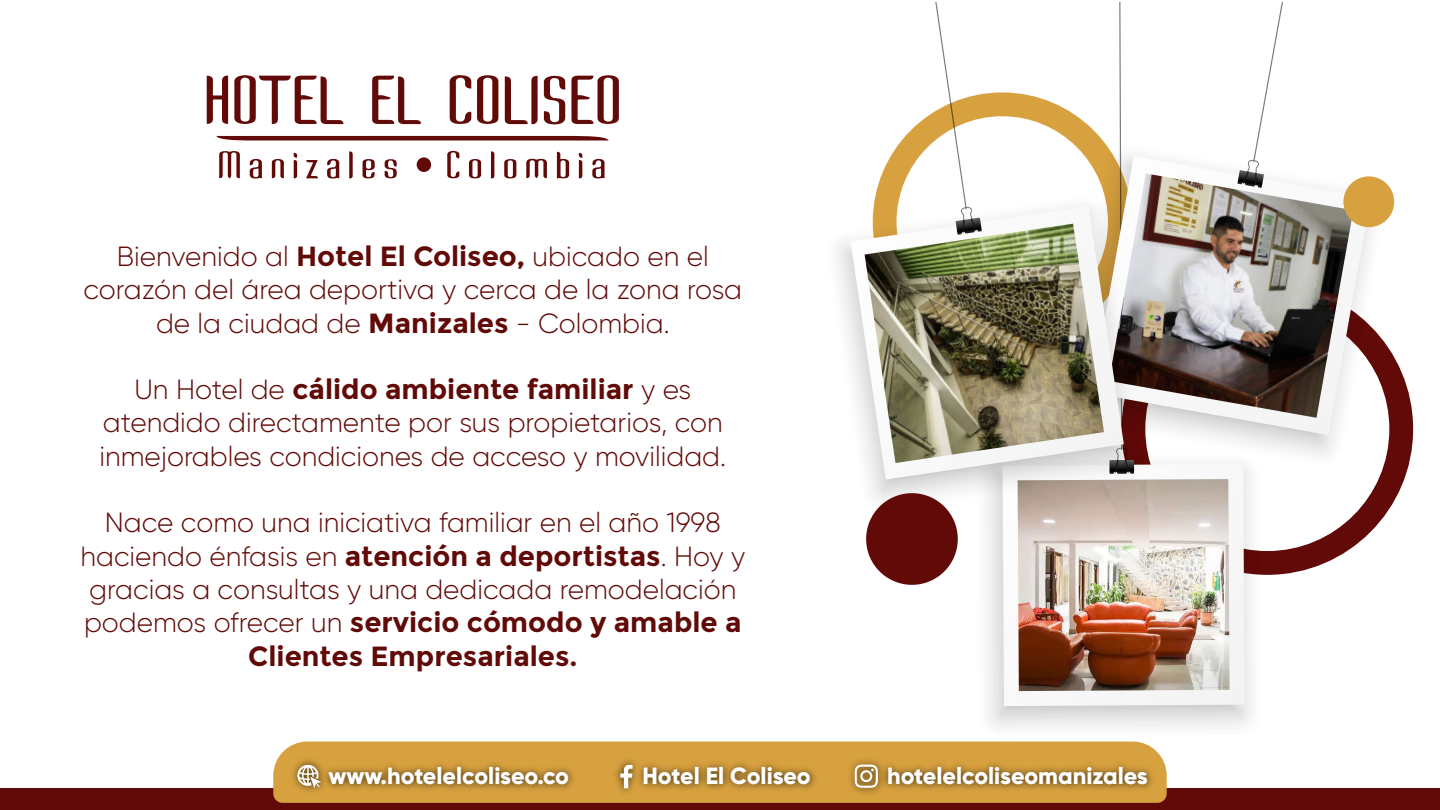
<style>
.page{position:relative;width:1440px;height:810px;background:#fff}
.page>*{position:absolute;margin:0;border:0;box-sizing:border-box;transform-origin:0 0}
.t1{font:300 27.75px/33.3px "Gilroy";color:#610a08;text-align:center}
.t2{font:700 27.75px/33.3px "Montserrat";color:#610a08;text-align:center}
.t3{font:800 23.4px "Gilroy";color:#fff}
.s1{font-family:"Montserrat";font-weight:700}
.s2{font-family:"Gilroy";font-weight:300}
</style>
<div class="page">
<svg style="left:1265px;top:349px;width:148px;height:226px"></svg>
<svg style="left:876px;top:92px;width:227px;height:100px"></svg>
<svg style="left:973px;top:469px;width:292px;height:273px"></svg>
<svg style="left:1003px;top:469px;width:242px;height:237px"></svg>
<img style="left:1018px;top:479px;width:212px;height:212px">
<svg style="left:1119px;top:2px;width:2px;height:139px"></svg>
<svg style="left:1061px;top:141px;width:328px;height:328px"></svg>
<svg style="left:1092px;top:156px;width:279px;height:279px"></svg>
<img style="left:1109px;top:173px;width:244px;height:245px">
<svg style="left:1237px;top:2px;width:46px;height:186px"></svg>
<svg style="left:836px;top:192px;width:310px;height:323px"></svg>
<svg style="left:850px;top:206px;width:274px;height:274px"></svg>
<img style="left:865px;top:224px;width:239px;height:239px">
<svg style="left:935px;top:2px;width:47px;height:233px"></svg>
<div style="left:1343px;top:176px;width:51px;height:51px;background:#d8a13f;border-radius:50%"></div>
<div style="left:866px;top:493px;width:92px;height:92px;background:#610a08;border-radius:50%"></div>
<svg style="left:217px;top:136px;width:392px;height:5px;background:#752927"></svg>
<svg style="left:207px;top:75px;width:21px;height:49px"></svg>
<svg style="left:477px;top:75px;width:21px;height:49px"></svg>
<svg style="left:544px;top:76px;width:21px;height:49px"></svg>
<svg style="left:450px;top:75px;width:21px;height:49px"></svg>
<svg style="left:571px;top:75px;width:48px;height:49px"></svg>
<svg style="left:372px;top:76px;width:49px;height:48px"></svg>
<svg style="left:234px;top:75px;width:110px;height:49px"></svg>
<svg style="left:219px;top:151px;width:21px;height:27px"></svg>
<svg style="left:505px;top:76px;width:33px;height:49px"></svg>
<svg style="left:526px;top:158px;width:21px;height:20px"></svg>
<svg style="left:557px;top:152px;width:12px;height:27px"></svg>
<div style="left:417px;top:157px;width:14px;height:15px;background:#610a08;border-radius:50%"></div>
<svg style="left:447px;top:150px;width:12px;height:29px"></svg>
<svg style="left:592px;top:159px;width:13px;height:20px"></svg>
<svg style="left:469px;top:159px;width:12px;height:20px"></svg>
<svg style="left:504px;top:159px;width:12px;height:20px"></svg>
<svg style="left:362px;top:159px;width:13px;height:20px"></svg>
<svg style="left:327px;top:159px;width:12px;height:20px"></svg>
<svg style="left:249px;top:159px;width:13px;height:20px"></svg>
<svg style="left:272px;top:159px;width:12px;height:19px"></svg>
<svg style="left:384px;top:159px;width:13px;height:20px"></svg>
<svg style="left:306px;top:160px;width:12px;height:19px"></svg>
<svg style="left:349px;top:151px;width:4px;height:28px"></svg>
<svg style="left:491px;top:151px;width:3px;height:28px"></svg>
<svg style="left:579px;top:153px;width:4px;height:25px"></svg>
<svg style="left:293px;top:153px;width:4px;height:26px"></svg>
<div style="left:0;top:788px;width:1440px;height:22px;background:#610a08"></div>
<svg style="left:273px;top:742px;width:894px;height:61px;background:#d7a244"></svg>
<img style="left:631px;top:753px;width:191px;height:49px">
<img style="left:609px;top:754px;width:35px;height:46px">
<svg style="left:620px;top:765px;width:13px;height:23px"></svg>
<img style="left:876px;top:753px;width:283px;height:49px">
<img style="left:843px;top:753px;width:46px;height:46px">
<svg style="left:854px;top:764px;width:24px;height:24px"></svg>
<img style="left:317px;top:753px;width:263px;height:49px">
<img style="left:286px;top:754px;width:47px;height:46px">
<svg style="left:297px;top:765px;width:24px;height:23px"></svg>
<p class="t1" style="left:84px;top:239px;width:660px">Bienvenido al <span class="s1">Hotel El Coliseo,</span> ubicado en el corazón del área deportiva y cerca de la zona rosa de la ciudad de <span class="s1">Manizales</span> - Colombia.</p>
<p class="t2" style="left:134px;top:373px;width:558px"><span class="s2">Un Hotel de</span> cálido ambiente familiar <span class="s2">y es</span></p>
<p class="t1" style="left:100px;top:406px;width:628px;text-align:left">atendido directamente por sus propietarios, con inmejorables condiciones de acceso y movilidad.</p>
<p class="t1" style="left:80px;top:506px;width:666px">Nace como una iniciativa familiar en el año 1998 haciendo énfasis en <span class="s1">atención a deportistas</span>. Hoy y gracias a consultas y una dedicada remodelación</p>
<p class="t2" style="left:84px;top:606px;width:659px"><span class="s2">podemos ofrecer un</span> servicio cómodo y amable a<br>Clientes Empresariales.</p>
<p class="t3" style="left:329px;top:761px;width:242px">www.hotelelcoliseo.co</p>
<p class="t3" style="left:643px;top:761px;width:170px">Hotel El Coliseo</p>
<p class="t3" style="left:887px;top:761px;width:262px">hotelelcoliseomanizales</p>
</div>
